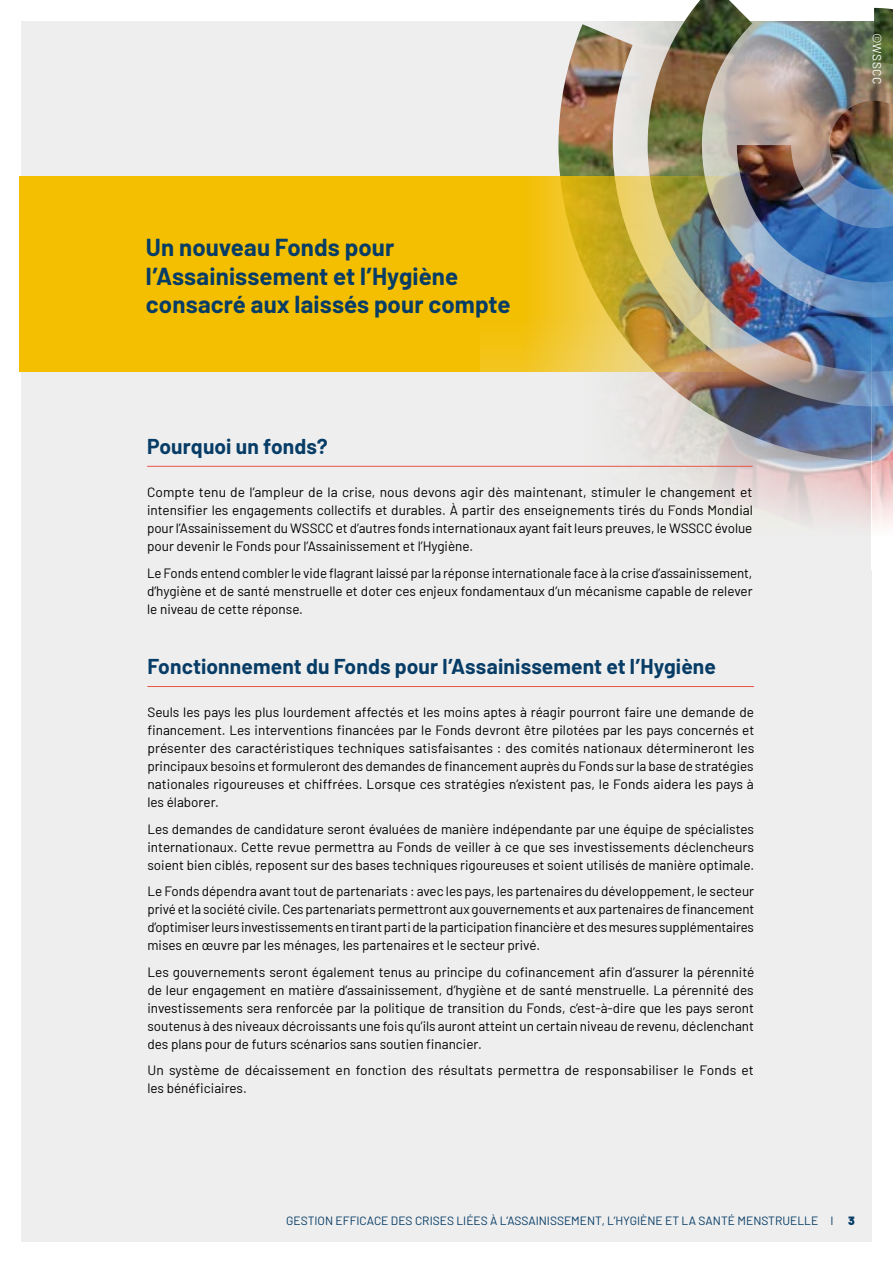
<style>
.page{position:relative;width:893px;height:1263px;background:#fff}
.page>*{position:absolute;margin:0;border:0;box-sizing:border-box;transform-origin:0 0}
.t1{font:700 24px/28.8px "Barlow";letter-spacing:.005em;color:#063c66}
.t2{font:700 21px "Barlow";letter-spacing:.005em;color:#063c66}
.t3{font:13.5px/18px "Barlow";color:#000;text-align:justify}
.t4{font:12px "Barlow";color:#063c66}
.t5{font:12px "Barlow";letter-spacing:.03em;color:#fff}
.s1{font-weight:900}
</style>
<div class="page">
<div style="left:21px;top:21px;width:851px;height:1221px;background:#eee"></div>
<img style="left:558px;top:0;width:335px;height:176px">
<img style="left:20px;top:176px;width:873px;height:196px">
<img style="left:480px;top:313px;width:392px;height:257px">
<img style="left:872px;top:313px;width:21px;height:212px">
<hr style="left:147px;top:686px;width:607px;height:1px;background:#e85648">
<hr style="left:147px;top:466px;width:606px;height:1px;background:#e85648">
<p class="t5" style="left:886px;top:33px;width:53px;rotate:90deg">©WSSCC</p>
<h1 class="t1" style="left:146px;top:231px;width:366px">Un nouveau Fonds pour l’Assainissement et l’Hygiène consacré aux laissés pour compte</h1>
<h2 class="t2" style="left:147px;top:430px;width:182px">Pourquoi un fonds?</h2>
<p class="t3" style="left:147px;top:482px;width:607px">Compte tenu de l’ampleur de la crise, nous devons agir dès maintenant, stimuler le changement et intensifier les engagements collectifs et durables. À partir des enseignements tirés du Fonds Mondial pour l’Assainissement du WSSCC et d’autres fonds internationaux ayant fait leurs preuves, le WSSCC évolue pour devenir le Fonds pour l’Assainissement et l’Hygiène.</p>
<p class="t3" style="left:147px;top:563px;width:607px">Le Fonds entend combler le vide flagrant laissé par la réponse internationale face à la crise d’assainissement, d’hygiène et de santé menstruelle et doter ces enjeux fondamentaux d’un mécanisme capable de relever le niveau de cette réponse.</p>
<h2 class="t2" style="left:147px;top:651px;width:570px">Fonctionnement du Fonds pour l’Assainissement et l’Hygiène</h2>
<p class="t3" style="left:147px;top:702px;width:608px">Seuls les pays les plus lourdement affectés et les moins aptes à réagir pourront faire une demande de financement. Les interventions financées par le Fonds devront être pilotées par les pays concernés et présenter des caractéristiques techniques satisfaisantes : des comités nationaux détermineront les principaux besoins et formuleront des demandes de financement auprès du Fonds sur la base de stratégies nationales rigoureuses et chiffrées. Lorsque ces stratégies n’existent pas, le Fonds aidera les pays à les élaborer.</p>
<p class="t3" style="left:147px;top:819px;width:608px">Les demandes de candidature seront évaluées de manière indépendante par une équipe de spécialistes internationaux. Cette revue permettra au Fonds de veiller à ce que ses investissements déclencheurs soient bien ciblés, reposent sur des bases techniques rigoureuses et soient utilisés de manière optimale.</p>
<p class="t3" style="left:147px;top:881px;width:608px">Le Fonds dépendra avant tout de partenariats : avec les pays, les partenaires du développement, le secteur privé et la société civile. Ces partenariats permettront aux gouvernements et aux partenaires de financement d’optimiser leurs investissements en tirant parti de la participation financière et des mesures supplémentaires mises en œuvre par les ménages, les partenaires et le secteur privé.</p>
<p class="t3" style="left:147px;top:962px;width:608px">Les gouvernements seront également tenus au principe du cofinancement afin d’assurer la pérennité de leur engagement en matière d’assainissement, d’hygiène et de santé menstruelle. La pérennité des investissements sera renforcée par la politique de transition du Fonds, c’est-à-dire que les pays seront soutenus à des niveaux décroissants une fois qu’ils auront atteint un certain niveau de revenu, déclenchant des plans pour de futurs scénarios sans soutien financier.</p>
<p class="t3" style="left:147px;top:1060px;width:608px">Un système de décaissement en fonction des résultats permettra de responsabiliser le Fonds et les bénéficiaires.</p>
<p class="t4" style="left:286px;top:1212px;width:570px">GESTION EFFICACE DES CRISES LIÉES À L’ASSAINISSEMENT, L’HYGIÈNE ET LA SANTÉ MENSTRUELLE I <span class="s1">3</span></p>
</div>
